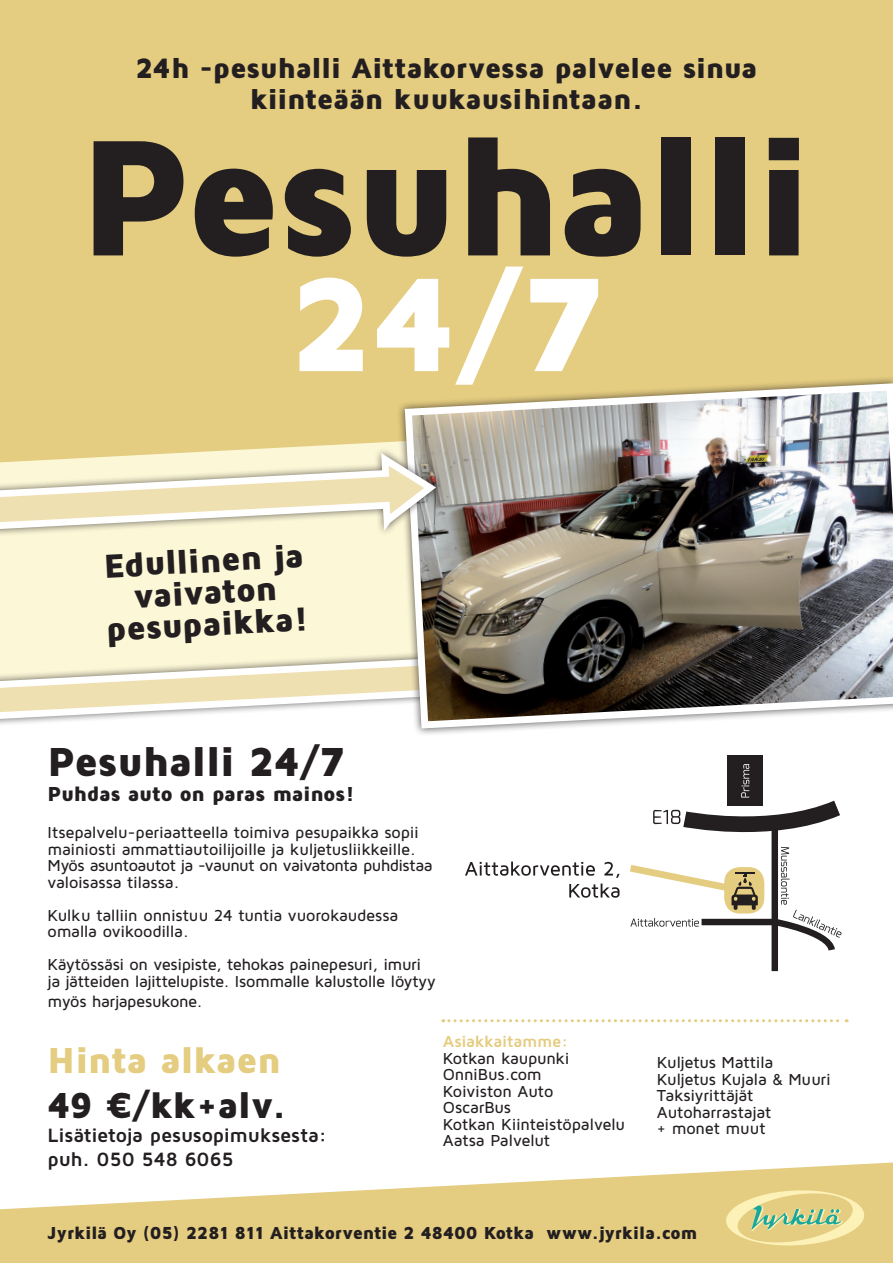
<style>
.page{position:relative;width:893px;height:1263px;background:#fff}
.page>*{position:absolute;margin:0;border:0;box-sizing:border-box;transform-origin:0 0}
.t1{font:900 171.15px "Maven Pro";letter-spacing:-.04em;color:#231f20}
.t2{font:900 138.3px "Maven Pro";color:#fff}
.t3{font:900 42px "Maven Pro";letter-spacing:-.02em;color:#231f20}
.t4{font:900 37.5px "Maven Pro";letter-spacing:-.015em;color:#e4cc80}
.t5{font:900 37.5px "Maven Pro";letter-spacing:-.025em;color:#231f20}
.t6{font:900 34.5px "Maven Pro";color:#231f20}
.t7{font:900 29.1px "Maven Pro";letter-spacing:-.015em;color:#231f20}
.t8{font:900 21px "Maven Pro";letter-spacing:-.01em;color:#231f20}
.t9{font:700 19.95px "Maven Pro";letter-spacing:-.01em;color:#231f20}
.t10{font:900 18px "Maven Pro";letter-spacing:-.01em;color:#231f20}
.t11{font:500 16.5px/16.5px "Maven Pro";letter-spacing:-.02em;color:#231f20}
.t12{font:700 16.5px "Maven Pro";letter-spacing:-.02em;color:#e4cc80}
.t13{font:500 16.5px "Maven Pro";color:#231f20}
</style>
<div class="page">
<svg style="left:0;top:1162px;width:893px;height:101px;fill:#e4cc80"></svg>
<div style="left:0;top:540px;width:397px;height:84px;background:#fcf7d6"></div>
<div style="left:0;top:0;width:893px;height:446px;background:#e4cc80"></div>
<div style="left:0;top:624px;width:893px;height:104px;background:#231f20;opacity:.75"></div>
<svg style="left:0;top:628px;width:397px;height:96px"></svg>
<div style="left:397px;top:376px;width:496px;height:360px;background:#231f20;opacity:.75"></div>
<img style="left:401px;top:380px;width:492px;height:352px">
<svg style="left:0;top:447px;width:442px;height:93px;background:#ede5c6"></svg>
<svg style="left:726px;top:1190px;width:138px;height:55px;background:#dbd391"></svg>
<div style="left:728px;top:755px;width:35px;height:51px;background:#231f20"></div>
<div style="left:772px;top:823px;width:6px;height:148px;background:#231f20"></div>
<div style="left:702px;top:919px;width:75px;height:6px;background:#231f20"></div>
<svg style="left:653px;top:764px;width:187px;height:72px"></svg>
<svg style="left:630px;top:918px;width:69px;height:9px"></svg>
<div style="left:724px;top:867px;width:40px;height:46px;background:#e4cc80;border-radius:16px"></div>
<svg style="left:769px;top:847px;width:73px;height:110px"></svg>
<svg style="left:443px;top:1019px;width:404px;height:3px"></svg>
<svg style="left:465px;top:861px;width:293px;height:49px"></svg>
<p class="t7" style="left:136px;top:50px;width:623px">24h -pesuhalli Aittakorvessa palvelee sinua</p>
<p class="t7" style="left:250px;top:81px;width:395px">kiinteään kuukausihintaan.</p>
<p class="t1" style="left:79px;top:90px;width:737px">Pesuhalli</p>
<p class="t2" style="left:289px;top:238px;width:317px">24/7</p>
<p class="t6" style="left:103px;top:544px;width:202px;rotate:-3deg">Edullinen ja</p>
<p class="t6" style="left:132px;top:574px;width:146px;rotate:-3deg">vaivaton</p>
<p class="t6" style="left:105px;top:607px;width:204px;rotate:-3deg">pesupaikka!</p>
<p class="t3" style="left:48px;top:735px;width:298px">Pesuhalli 24/7</p>
<p class="t8" style="left:48px;top:781px;width:308px">Puhdas auto on paras mainos!</p>
<p class="t11" style="left:48px;top:824px;width:387px">Itsepalvelu-periaatteella toimiva pesupaikka sopii mainiosti ammattiautoilijoille ja kuljetusliikkeille.<br>Myös asuntoautot ja -vaunut on vaivatonta puhdistaa valoisassa tilassa.</p>
<p class="t11" style="left:48px;top:906px;width:352px">Kulku talliin onnistuu 24 tuntia vuorokaudessa</p>
<p class="t11" style="left:48px;top:923px;width:143px">omalla ovikoodilla.</p>
<p class="t11" style="left:48px;top:956px;width:390px">Käytössäsi on vesipiste, tehokas painepesuri, imuri ja jätteiden lajittelupiste. Isommalle kalustolle löytyy</p>
<p class="t11" style="left:48px;top:993px;width:156px">myös harjapesukone.</p>
<p class="t4" style="left:48px;top:1037px;width:235px">Hinta alkaen</p>
<p class="t5" style="left:48px;top:1082px;width:241px">49 €/kk+alv.</p>
<p class="t9" style="left:48px;top:1122px;width:281px">Lisätietoja pesusopimuksesta:</p>
<p class="t9" style="left:48px;top:1146px;width:188px">puh. 050 548 6065</p>
<p class="t12" style="left:443px;top:1031px;width:127px">Asiakkaitamme:</p>
<p class="t11" style="left:443px;top:1049px;width:128px">Kotkan kaupunki</p>
<p class="t11" style="left:443px;top:1066px;width:101px">OnniBus.com</p>
<p class="t11" style="left:443px;top:1082px;width:112px">Koiviston Auto</p>
<p class="t13" style="left:443px;top:1097px;width:70px">OscarBus</p>
<p class="t11" style="left:443px;top:1115px;width:184px">Kotkan Kiinteistöpalvelu</p>
<p class="t11" style="left:443px;top:1132px;width:109px">Aatsa Palvelut</p>
<p class="t11" style="left:657px;top:1053px;width:118px">Kuljetus Mattila</p>
<p class="t11" style="left:657px;top:1070px;width:175px">Kuljetus Kujala &amp; Muuri</p>
<p class="t11" style="left:657px;top:1086px;width:98px">Taksiyrittäjät</p>
<p class="t11" style="left:657px;top:1103px;width:116px">Autoharrastajat</p>
<p class="t11" style="left:657px;top:1119px;width:110px">+ monet muut</p>
<p class="t10" style="left:48px;top:1221px;width:651px">Jyrkilä Oy (05) 2281 811 Aittakorventie 2 48400 Kotka www.jyrkila.com</p>
</div>
